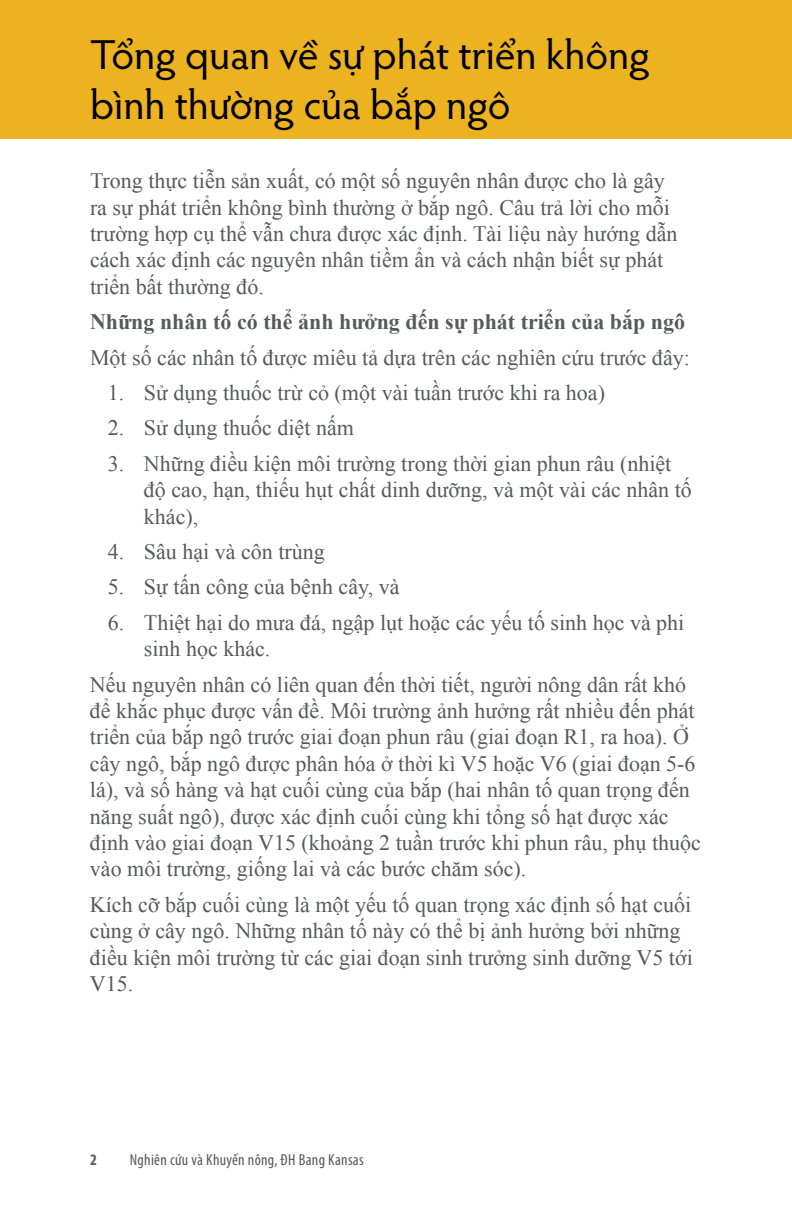
<style>
.page{position:relative;width:792px;height:1224px;background:#fff}
.page>*{position:absolute;margin:0;border:0;box-sizing:border-box;transform-origin:0 0}
.t1{font:42px/50.4px "Hypatia Sans Pro";color:#000}
.t2{font:22px/26.4px "Times New Roman";color:#58595b}
.t3{font:700 22px "Times New Roman";color:#58595b}
.t4{font:condensed 16px "Myriad Pro";letter-spacing:.02em;color:#58595b}
.t5{font:700 condensed 16px "Myriad Pro";color:#58595b}
</style>
<div class="page">
<div style="left:0;top:0;width:792px;height:138px;background:#ecb21f"></div>
<h1 class="t1" style="left:90px;top:28px;width:562px">Tổng quan về sự phát triển không bình thường của bắp ngô</h1>
<p class="t2" style="left:90px;top:167px;width:589px">Trong thực tiễn sản xuất, có một số nguyên nhân được cho là gây ra sự phát triển không bình thường ở bắp ngô. Câu trả lời cho mỗi trường hợp cụ thể vẫn chưa được xác định. Tài liệu này hướng dẫn cách xác định các nguyên nhân tiềm ẩn và cách nhận biết sự phát triển bất thường đó.</p>
<p class="t3" style="left:90px;top:307px;width:597px">Những nhân tố có thể ảnh hưởng đến sự phát triển của bắp ngô</p>
<p class="t2" style="left:90px;top:344px;width:602px">Một số các nhân tố được miêu tả dựa trên các nghiên cứu trước đây:</p>
<p class="t2" style="left:108px;top:379px;width:499px">1. Sử dụng thuốc trừ cỏ (một vài tuần trước khi ra hoa)</p>
<p class="t2" style="left:108px;top:415px;width:247px">2. Sử dụng thuốc diệt nấm</p>
<p class="t2" style="left:144px;top:450px;width:549px;text-indent:-36px">3. Những điều kiện môi trường trong thời gian phun râu (nhiệt độ cao, hạn, thiếu hụt chất dinh dưỡng, và một vài các nhân tố khác),</p>
<p class="t2" style="left:108px;top:538px;width:218px">4. Sâu hại và côn trùng</p>
<p class="t2" style="left:108px;top:573px;width:293px">5. Sự tấn công của bệnh cây, và</p>
<p class="t2" style="left:144px;top:609px;width:542px;text-indent:-36px">6. Thiệt hại do mưa đá, ngập lụt hoặc các yếu tố sinh học và phi sinh học khác.</p>
<p class="t2" style="left:90px;top:671px;width:612px">Nếu nguyên nhân có liên quan đến thời tiết, người nông dân rất khó để khắc phục được vấn đề. Môi trường ảnh hưởng rất nhiều đến phát triển của bắp ngô trước giai đoạn phun râu (giai đoạn R1, ra hoa). Ở cây ngô, bắp ngô được phân hóa ở thời kì V5 hoặc V6 (giai đoạn 5-6 lá), và số hàng và hạt cuối cùng của bắp (hai nhân tố quan trọng đến năng suất ngô), được xác định cuối cùng khi tổng số hạt được xác định vào giai đoạn V15 (khoảng 2 tuần trước khi phun râu, phụ thuộc vào môi trường, giống lai và các bước chăm sóc).</p>
<p class="t2" style="left:90px;top:891px;width:604px">Kích cỡ bắp cuối cùng là một yếu tố quan trọng xác định số hạt cuối cùng ở cây ngô. Những nhân tố này có thể bị ảnh hưởng bởi những điều kiện môi trường từ các giai đoạn sinh trưởng sinh dưỡng V5 tới V15.</p>
<p class="t5" style="left:90px;top:1150px;width:8px">2</p>
<p class="t4" style="left:130px;top:1150px;width:235px">Nghiên cứu và Khuyến nông, ĐH Bang Kansas</p>
</div>
